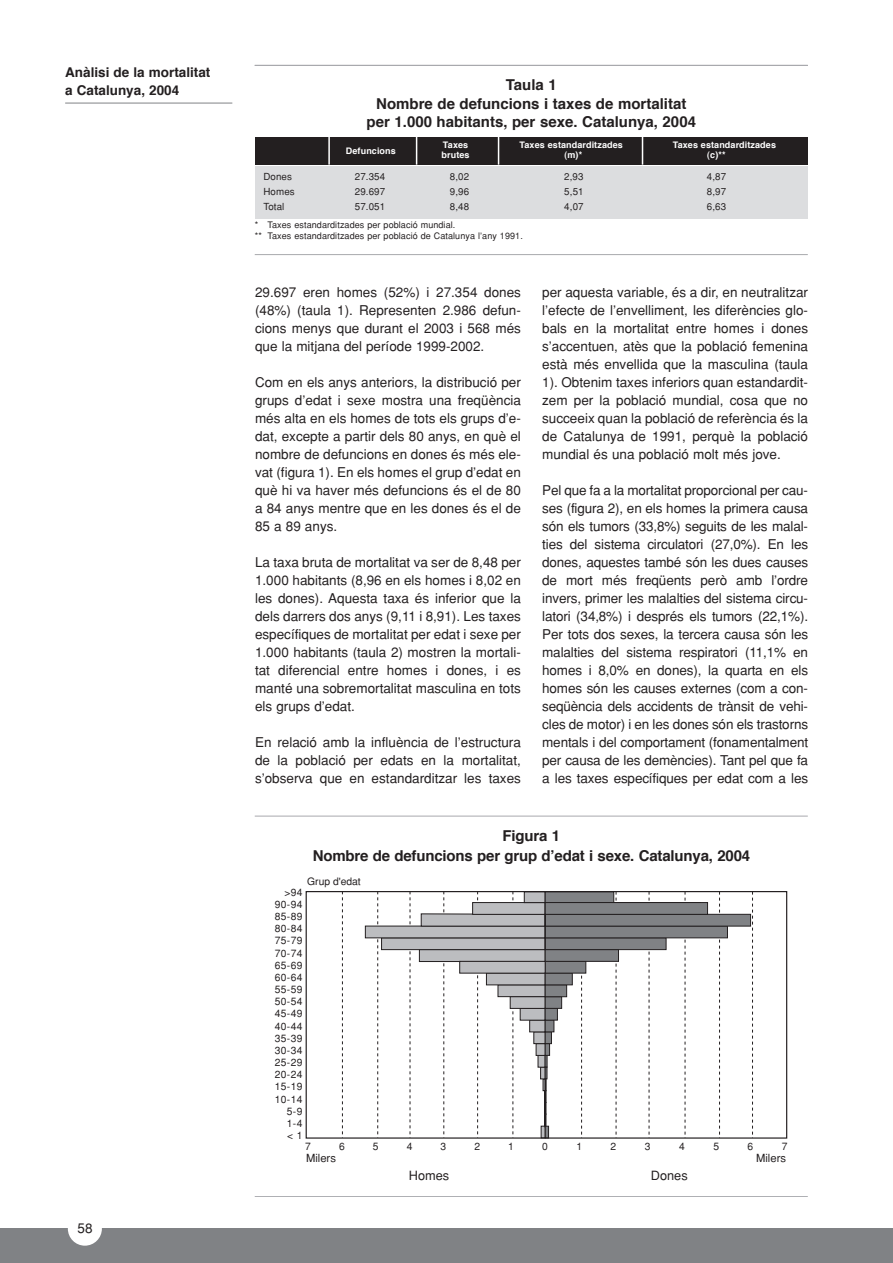
<style>
.page{position:relative;width:893px;height:1263px;background:#fff}
.page>*{position:absolute;margin:0;border:0;box-sizing:border-box;transform-origin:0 0}
.t1{font:700 15px/19.5px "Helvetica";color:#231f20;text-align:center}
.t2{font:13.5px/18px "Helvetica";color:#231f20;text-align:justify}
.t3{font:700 13.5px/18px "Helvetica";color:#231f20}
.t4{font:12.75px "Helvetica";color:#231f20}
.t5{font:11.25px "Helvetica";color:#231f20}
.t6{font:10.35px/12.1px "Helvetica";letter-spacing:.03em;color:#231f20;text-align:right}
.t7{font:10.35px "Helvetica";color:#231f20}
.t8{font:9.75px "Helvetica";letter-spacing:.01em;color:#231f20}
.t9{font:9px/10.5px "Helvetica";letter-spacing:.01em;color:#231f20}
.t10{font:700 9px "Helvetica";letter-spacing:.01em;color:#fff}
</style>
<div class="page">
<div style="left:0;top:1229px;width:892px;height:34px;background:#808285"></div>
<div style="left:68px;top:1212px;width:34px;height:34px;background:#fff;border-radius:50%"></div>
<hr style="left:255px;top:816px;width:552px;height:1px;background:#a8a9ad">
<hr style="left:255px;top:1196px;width:552px;height:1px;background:#a8a9ad">
<hr style="left:255px;top:65px;width:552px;height:1px;background:#a8a9ad">
<hr style="left:255px;top:254px;width:552px;height:1px;background:#a8a9ad">
<div style="left:255px;top:166px;width:552px;height:52px;background:#dcdddf"></div>
<div style="left:255px;top:137px;width:552px;height:27px;background:#231f20"></div>
<svg style="left:416px;top:137px;width:1px;height:28px"></svg>
<svg style="left:498px;top:137px;width:1px;height:28px"></svg>
<hr style="left:641px;top:136px;width:2px;height:29px;background:#fff">
<hr style="left:328px;top:136px;width:2px;height:29px;background:#fff">
<svg style="left:615px;top:893px;width:1px;height:242px"></svg>
<svg style="left:547px;top:1126px;width:2px;height:11px"></svg>
<svg style="left:377px;top:893px;width:1px;height:242px"></svg>
<svg style="left:410px;top:893px;width:1px;height:242px"></svg>
<svg style="left:581px;top:973px;width:1px;height:162px"></svg>
<svg style="left:648px;top:893px;width:1px;height:242px"></svg>
<svg style="left:684px;top:893px;width:1px;height:242px"></svg>
<svg style="left:719px;top:893px;width:1px;height:242px"></svg>
<svg style="left:752px;top:893px;width:1px;height:242px"></svg>
<svg style="left:419px;top:950px;width:1px;height:12px"></svg>
<div style="left:381px;top:938px;width:164px;height:12px;background:#bcbdc0;border:1px solid #231f20"></div>
<div style="left:365px;top:926px;width:180px;height:12px;background:#bcbdc0;border:1px solid #231f20"></div>
<svg style="left:547px;top:1044px;width:3px;height:12px"></svg>
<div style="left:544px;top:1031px;width:8px;height:13px;background:#808285;border:1px solid #231f20"></div>
<div style="left:544px;top:1020px;width:10px;height:12px;background:#808285;border:1px solid #231f20"></div>
<div style="left:544px;top:1008px;width:13px;height:13px;background:#808285;border:1px solid #231f20"></div>
<div style="left:545px;top:996px;width:17px;height:13px;background:#808285;border:1px solid #231f20"></div>
<div style="left:545px;top:984px;width:22px;height:13px;background:#808285;border:1px solid #231f20"></div>
<div style="left:545px;top:973px;width:27px;height:12px;background:#808285;border:1px solid #231f20"></div>
<div style="left:545px;top:961px;width:41px;height:12px;background:#808285"></div>
<div style="left:545px;top:949px;width:74px;height:13px;background:#808285;border:1px solid #231f20"></div>
<div style="left:545px;top:937px;width:121px;height:13px;background:#808285;border:1px solid #231f20"></div>
<div style="left:544px;top:926px;width:183px;height:12px;background:#808285;border:1px solid #231f20"></div>
<div style="left:545px;top:914px;width:206px;height:12px;background:#808285"></div>
<div style="left:545px;top:891px;width:69px;height:12px;background:#808285"></div>
<div style="left:305px;top:891px;width:482px;height:248px;border:1px solid #231f20"></div>
<svg style="left:342px;top:891px;width:1px;height:247px"></svg>
<div style="left:545px;top:902px;width:163px;height:13px;background:#808285;border:1px solid #231f20"></div>
<svg style="left:420px;top:891px;width:127px;height:247px"></svg>
<div style="left:459px;top:961px;width:86px;height:13px;background:#bcbdc0;border:1px solid #231f20"></div>
<hr style="left:65px;top:103px;width:167px;height:1px;background:#808285">
<p class="t3" style="left:65px;top:65px;width:147px">Anàlisi de la mortalitat a Catalunya, 2004</p>
<p class="t2" style="left:77px;top:1220px;width:17px">58</p>
<p class="t1" style="left:376px;top:76px;width:312px">Taula 1<br>Nombre de defuncions i taxes de mortalitat</p>
<p class="t1" style="left:366px;top:114px;width:331px">per 1.000 habitants, per sexe. Catalunya, 2004</p>
<p class="t10" style="left:346px;top:147px;width:51px">Defuncions</p>
<p class="t10" style="left:443px;top:141px;width:27px">Taxes</p>
<p class="t10" style="left:519px;top:141px;width:105px">Taxes estandarditzades</p>
<p class="t10" style="left:672px;top:141px;width:105px">Taxes estandarditzades</p>
<p class="t10" style="left:441px;top:151px;width:29px">brutes</p>
<p class="t10" style="left:564px;top:151px;width:19px">(m)*</p>
<p class="t10" style="left:707px;top:151px;width:20px">(c)**</p>
<p class="t8" style="left:263px;top:173px;width:30px">Dones</p>
<p class="t8" style="left:355px;top:173px;width:32px">27.354</p>
<p class="t8" style="left:450px;top:173px;width:21px">8,02</p>
<p class="t8" style="left:564px;top:173px;width:21px">2,93</p>
<p class="t8" style="left:706px;top:173px;width:21px">4,87</p>
<p class="t8" style="left:263px;top:188px;width:33px">Homes</p>
<p class="t8" style="left:355px;top:188px;width:32px">29.697</p>
<p class="t8" style="left:450px;top:188px;width:21px">9,96</p>
<p class="t8" style="left:564px;top:188px;width:21px">5,51</p>
<p class="t8" style="left:706px;top:188px;width:21px">8,97</p>
<p class="t8" style="left:263px;top:203px;width:23px">Total</p>
<p class="t8" style="left:355px;top:203px;width:32px">57.051</p>
<p class="t8" style="left:450px;top:203px;width:21px">8,48</p>
<p class="t8" style="left:564px;top:203px;width:21px">4,07</p>
<p class="t8" style="left:706px;top:203px;width:21px">6,63</p>
<p class="t9" style="left:255px;top:221px;width:269px">* Taxes estandarditzades per població mundial.<br>** Taxes estandarditzades per població de Catalunya l’any 1991.</p>
<p class="t2" style="left:255px;top:284px;width:267px">29.697 eren homes (52%) i 27.354 dones (48%) (taula 1). Representen 2.986 defun&shy;cions menys que durant el 2003 i 568 més que la mitjana del període 1999-2002.</p>
<p class="t2" style="left:255px;top:374px;width:267px">Com en els anys anteriors, la distribució per grups d’edat i sexe mostra una freqüència més alta en els homes de tots els grups d’e&shy;dat, excepte a partir dels 80 anys, en què el nombre de defuncions en dones és més ele&shy;vat (figura 1). En els homes el grup d’edat en què hi va haver més defuncions és el de 80 a 84 anys mentre que en les dones és el de 85 a 89 anys.</p>
<p class="t2" style="left:255px;top:554px;width:267px">La taxa bruta de mortalitat va ser de 8,48 per 1.000 habitants (8,96 en els homes i 8,02 en les dones). Aquesta taxa és inferior que la dels darrers dos anys (9,11 i 8,91). Les taxes específiques de mortalitat per edat i sexe per 1.000 habitants (taula 2) mostren la mortali&shy;tat diferencial entre homes i dones, i es manté una sobremortalitat masculina en tots els grups d’edat.</p>
<p class="t2" style="left:255px;top:734px;width:267px">En relació amb la influència de l’estructura de la població per edats en la mortalitat, s’observa que en estandarditzar les taxes</p>
<p class="t2" style="left:542px;top:284px;width:267px">per aquesta variable, és a dir, en neutralitzar l’efecte de l’envelliment, les diferències glo&shy;bals en la mortalitat entre homes i dones s’accentuen, atès que la població femenina està més envellida que la masculina (taula 1). Obtenim taxes inferiors quan estandardit&shy;zem per la població mundial, cosa que no succeeix quan la població de referència és la de Catalunya de 1991, perquè la població mundial és una població molt més jove.</p>
<p class="t2" style="left:542px;top:482px;width:267px">Pel que fa a la mortalitat proporcional per cau&shy;ses (figura 2), en els homes la primera causa són els tumors (33,8%) seguits de les malal&shy;ties del sistema circulatori (27,0%). En les dones, aquestes també són les dues causes de mort més freqüents però amb l’ordre invers, primer les malalties del sistema circu&shy;latori (34,8%) i després els tumors (22,1%).<br>Per tots dos sexes, la tercera causa són les malalties del sistema respiratori (11,1% en homes i 8,0% en dones), la quarta en els homes són les causes externes (com a con&shy;seqüència dels accidents de trànsit de vehi&shy;cles de motor) i en les dones són els trastorns mentals i del comportament (fonamentalment per causa de les demències). Tant pel que fa a les taxes específiques per edat com a les</p>
<p class="t1" style="left:313px;top:828px;width:439px">Figura 1<br>Nombre de defuncions per grup d’edat i sexe. Catalunya, 2004</p>
<p class="t7" style="left:307px;top:877px;width:55px">Grup d'edat</p>
<p class="t6" style="left:275px;top:887px;width:29px">&gt;94<br>90-94<br>85-89<br>80-84<br>75-79<br>70-74<br>65-69<br>60-64<br>55-59<br>50-54<br>45-49<br>40-44<br>35-39<br>30-34<br>25-29<br>20-24<br>15-19<br>10-14<br>5-9<br>1-4<br>&lt; 1</p>
<p class="t6" style="left:305px;top:1141px;width:7px">7</p>
<p class="t6" style="left:373px;top:1141px;width:7px">5</p>
<p class="t6" style="left:407px;top:1141px;width:7px">4</p>
<p class="t6" style="left:440px;top:1141px;width:7px">3</p>
<p class="t6" style="left:474px;top:1141px;width:7px">2</p>
<p class="t6" style="left:508px;top:1141px;width:7px">1</p>
<p class="t6" style="left:542px;top:1141px;width:7px">0</p>
<p class="t6" style="left:576px;top:1141px;width:7px">1</p>
<p class="t6" style="left:610px;top:1141px;width:7px">2</p>
<p class="t6" style="left:645px;top:1141px;width:7px">3</p>
<p class="t6" style="left:679px;top:1141px;width:7px">4</p>
<p class="t6" style="left:713px;top:1141px;width:7px">5</p>
<p class="t6" style="left:781px;top:1141px;width:7px">7</p>
<p class="t4" style="left:409px;top:1171px;width:42px">Homes</p>
<p class="t4" style="left:651px;top:1171px;width:38px">Dones</p>
<p class="t6" style="left:339px;top:1141px;width:7px">6</p>
<p class="t6" style="left:747px;top:1141px;width:7px">6</p>
<p class="t5" style="left:306px;top:1154px;width:31px">Milers</p>
<p class="t5" style="left:756px;top:1154px;width:31px">Milers</p>
</div>
